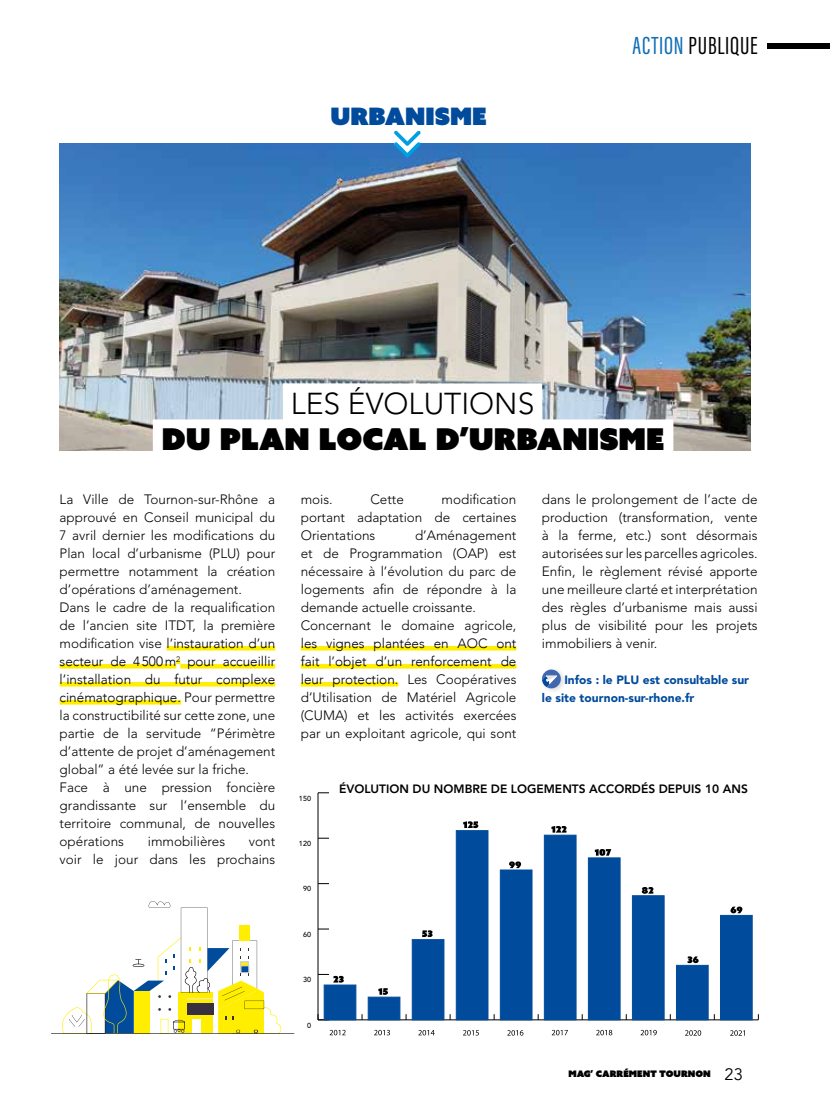
<style>
.page{position:relative;width:830px;height:1106px;background:#fff}
.page>*{position:absolute;margin:0;border:0;box-sizing:border-box;transform-origin:0 0}
.t1{font:30px "Azo Sans Uber";color:#000}
.t2{font:300 30px "Avenir LT Std";color:#000}
.t3{font:25.5px "Acumin Pro Extra Cond";letter-spacing:.03em;color:#000}
.t4{font:24px "Azo Sans Uber";color:#004b9c}
.t5{font:16.5px "Avenir";color:#000}
.t6{font:300 13.5px/18px "Avenir LT Std";color:#000}
.t7{font:300 13.5px/18px "Avenir";color:#000;text-align:justify}
.t8{font:900 12px/18px "Avenir LT Std";color:#004b9c}
.t9{font:800 12px "Avenir LT Std";color:#000}
.t10{font:9px "Azo Sans Uber";color:#000}
.t11{font:500 7.2px "Avenir LT Std";color:#000}
.s1{color:#0e6eb6}
.s2{font-family:"Avenir LT Std"}
</style>
<div class="page">
<div style="left:766px;top:43px;width:63px;height:6px;background:#000"></div>
<img style="left:60px;top:143px;width:690px;height:307px">
<hr style="left:166px;top:646px;width:109px;height:4px;background:#fe0">
<hr style="left:60px;top:664px;width:116px;height:4px;background:#fe0">
<svg style="left:176px;top:659px;width:4px;height:5px"></svg>
<hr style="left:180px;top:664px;width:95px;height:4px;background:#fe0">
<hr style="left:60px;top:682px;width:215px;height:4px;background:#fe0">
<svg style="left:60px;top:700px;width:121px;height:4px"></svg>
<hr style="left:300px;top:646px;width:216px;height:4px;background:#fe0">
<hr style="left:300px;top:664px;width:216px;height:4px;background:#fe0">
<hr style="left:300px;top:682px;width:98px;height:4px;background:#fe0">
<div style="left:539px;top:665px;width:28px;height:29px;background:#000;opacity:.15"></div>
<svg style="left:541px;top:669px;width:19px;height:19px"></svg>
<svg style="left:393px;top:131px;width:30px;height:26px"></svg>
<div style="left:283px;top:383px;width:259px;height:38px;background:#fff"></div>
<div style="left:153px;top:419px;width:520px;height:38px;background:#fff"></div>
<hr style="left:318px;top:1019px;width:440px;height:1px;background:#000">
<hr style="left:317px;top:792px;width:1px;height:227px;background:#000">
<svg style="left:317px;top:1014px;width:7px;height:6px"></svg>
<div style="left:324px;top:984px;width:32px;height:36px;background:#004b9c;border:1px solid #004b9c"></div>
<div style="left:368px;top:996px;width:32px;height:24px;background:#004b9c;border:1px solid #004b9c"></div>
<div style="left:412px;top:939px;width:32px;height:81px;background:#004b9c;border:1px solid #004b9c"></div>
<div style="left:456px;top:830px;width:32px;height:190px;background:#004b9c;border:1px solid #004b9c"></div>
<div style="left:500px;top:869px;width:32px;height:151px;background:#004b9c;border:1px solid #004b9c"></div>
<div style="left:544px;top:835px;width:32px;height:185px;background:#004b9c;border:1px solid #004b9c"></div>
<div style="left:588px;top:857px;width:32px;height:163px;background:#004b9c"></div>
<div style="left:632px;top:895px;width:32px;height:125px;background:#004b9c"></div>
<div style="left:676px;top:965px;width:32px;height:55px;background:#004b9c"></div>
<div style="left:720px;top:915px;width:32px;height:105px;background:#004b9c"></div>
<svg style="left:329px;top:1029px;width:16px;height:6px"></svg>
<svg style="left:374px;top:1029px;width:16px;height:6px"></svg>
<svg style="left:418px;top:1030px;width:16px;height:5px"></svg>
<svg style="left:463px;top:1030px;width:15px;height:5px"></svg>
<svg style="left:507px;top:1030px;width:16px;height:5px"></svg>
<svg style="left:551px;top:1029px;width:16px;height:6px"></svg>
<svg style="left:596px;top:1029px;width:16px;height:6px"></svg>
<svg style="left:640px;top:1029px;width:16px;height:6px"></svg>
<svg style="left:685px;top:1030px;width:15px;height:5px"></svg>
<svg style="left:730px;top:1030px;width:14px;height:5px"></svg>
<svg style="left:318px;top:974px;width:25px;height:8px"></svg>
<svg style="left:378px;top:988px;width:10px;height:6px"></svg>
<svg style="left:422px;top:930px;width:10px;height:7px"></svg>
<svg style="left:463px;top:821px;width:15px;height:7px"></svg>
<svg style="left:509px;top:861px;width:12px;height:7px"></svg>
<svg style="left:551px;top:826px;width:15px;height:6px"></svg>
<svg style="left:594px;top:849px;width:17px;height:6px"></svg>
<svg style="left:641px;top:887px;width:12px;height:6px"></svg>
<svg style="left:687px;top:956px;width:11px;height:7px"></svg>
<svg style="left:730px;top:906px;width:12px;height:7px"></svg>
<svg style="left:51px;top:901px;width:243px;height:133px"></svg>
<div style="left:240px;top:961px;width:8px;height:7px;background:#fe0"></div>
<div style="left:240px;top:961px;width:8px;height:7px;border:1px solid #cdcccc"></div>
<div style="left:241px;top:965px;width:8px;height:7px;background:#004b9c"></div>
<div style="left:241px;top:965px;width:8px;height:7px;border:1px solid #cdcccc"></div>
<h3 class="t4" style="left:330px;top:101px;width:158px">URBANISME</h3>
<h2 class="t3" style="left:632px;top:30px;width:126px"><span class="s1">ACTION</span> PUBLIQUE</h2>
<h1 class="t2" style="left:290px;top:386px;width:245px">LES ÉVOLUTIONS</h1>
<h1 class="t1" style="left:162px;top:419px;width:504px">DU PLAN LOCAL D’URBANISME</h1>
<p class="t6" style="left:60px;top:490px;width:217px">La Ville de Tournon-sur-Rhône a approuvé en Conseil municipal du 7 avril dernier les modifications du Plan local d’urbanisme (PLU) pour permettre notamment la création d’opérations d’aménagement.<br>Dans le cadre de la requalification de l’ancien site ITDT, la première</p>
<p class="t7" style="left:60px;top:634px;width:217px"><span class="s2">modification vise</span> l’instauration d’un secteur de 4500m<sup>2</sup> pour accueillir l’installation du futur complexe cinématographique. <span class="s2">Pour permettre</span></p>
<p class="t6" style="left:60px;top:706px;width:217px">la constructibilité sur cette zone, une partie de la servitude “Périmètre d’attente de projet d’aménagement global” a été levée sur la friche.<br>Face à une pression foncière grandissante sur l’ensemble du territoire communal, de nouvelles opérations</p>
<p class="t6" style="left:148px;top:832px;width:79px">immobilières</p>
<p class="t6" style="left:60px;top:832px;width:217px;text-align:right">vont<br>voir le jour dans les prochains</p>
<p class="t6" style="left:300px;top:490px;width:217px;text-align:justify;text-indent:141px">modification portant adaptation de certaines Orientations</p>
<p class="t6" style="left:300px;top:490px;width:34px">mois.</p>
<p class="t6" style="left:370px;top:490px;width:35px">Cette</p>
<p class="t6" style="left:300px;top:526px;width:217px;text-indent:114px">d’Aménagement et de Programmation (OAP) est nécessaire à l’évolution du parc de logements afin de répondre à la demande actuelle croissante.<br>Concernant le domaine agricole,</p>
<p class="t7" style="left:300px;top:634px;width:217px">les vignes plantées en AOC ont fait l’objet d’un renforcement de leur protection. <span class="s2">Les Coopératives</span></p>
<p class="t6" style="left:300px;top:688px;width:217px;text-align:justify">d’Utilisation de Matériel Agricole (CUMA) et les activités exercées par un exploitant agricole, qui sont</p>
<p class="t6" style="left:541px;top:490px;width:217px;text-align:justify">dans le prolongement de l’acte de production (transformation, vente à la ferme, etc.) sont désormais autorisées sur les parcelles agricoles.<br>Enfin, le règlement révisé apporte une meilleure clarté et interprétation des règles d’urbanisme mais aussi plus de visibilité pour les projets immobiliers à venir.</p>
<p class="t8" style="left:541px;top:671px;width:208px;text-indent:22px">Infos : le PLU est consultable sur le site tournon-sur-rhone.fr</p>
<p class="t11" style="left:299px;top:794px;width:14px">150</p>
<p class="t11" style="left:299px;top:839px;width:14px">120</p>
<p class="t9" style="left:339px;top:781px;width:410px">ÉVOLUTION DU NOMBRE DE LOGEMENTS ACCORDÉS DEPUIS 10 ANS</p>
<p class="t11" style="left:303px;top:884px;width:10px">90</p>
<p class="t11" style="left:303px;top:930px;width:10px">60</p>
<p class="t11" style="left:303px;top:975px;width:10px">30</p>
<p class="t11" style="left:307px;top:1020px;width:6px">0</p>
<p class="t10" style="left:568px;top:1067px;width:144px">MAG’ CARRÉMENT TOURNON</p>
<p class="t5" style="left:724px;top:1064px;width:20px">23</p>
</div>
